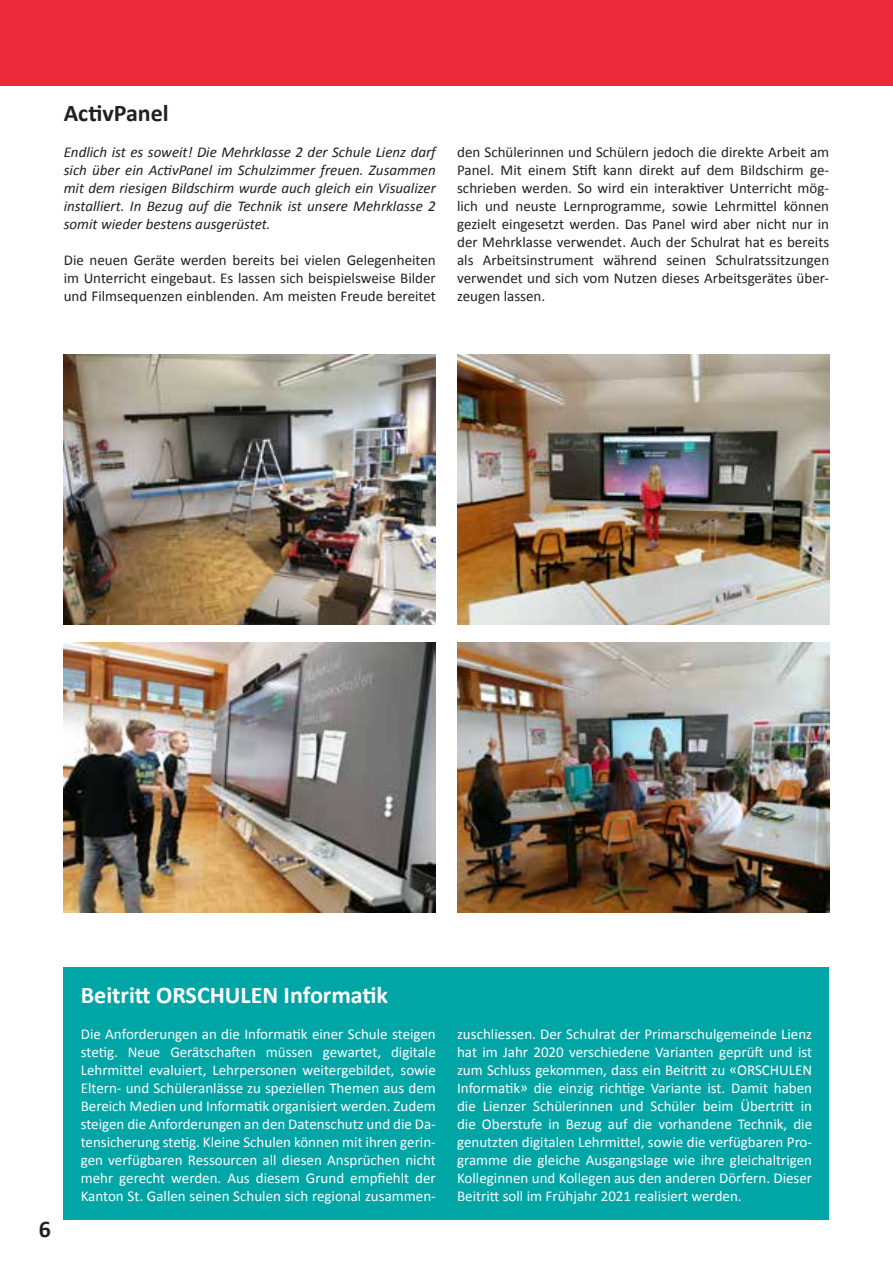
<style>
.page{position:relative;width:893px;height:1263px;background:#fff}
.page>*{position:absolute;margin:0;border:0;box-sizing:border-box;transform-origin:0 0}
.t1{font:700 24px "Calibri";color:#fff}
.t2{font:700 24px "Calibri";color:#231f20}
.t3{font:15px/18px "Calibri";color:#fff;text-align:justify}
.t4{font:15px/18px "Calibri";color:#231f20;text-align:justify}
.t5{font:italic 15px/18px "Calibri";color:#231f20;text-align:justify}
</style>
<div class="page">
<div style="left:64px;top:1003px;width:765px;height:216px;background:#00a6a6"></div>
<img style="left:64px;top:355px;width:372px;height:270px">
<img style="left:457px;top:355px;width:372px;height:270px">
<img style="left:64px;top:643px;width:372px;height:270px">
<img style="left:457px;top:643px;width:372px;height:270px">
<div style="left:0;top:0;width:893px;height:85px;background:#ea293b"></div>
<div style="left:64px;top:967px;width:765px;height:53px;background:#00a6a6"></div>
<h1 class="t2" style="left:64px;top:98px;width:107px">ActivPanel</h1>
<p class="t5" style="left:64px;top:142px;width:374px">Endlich ist es soweit! Die Mehrklasse 2 der Schule Lienz darf sich über ein ActivPanel im Schulzimmer freuen. Zusammen mit dem riesigen Bildschirm wurde auch gleich ein Visualizer installiert. In Bezug auf die Technik ist unsere Mehrklasse 2 somit wieder bestens ausgerüstet.</p>
<p class="t4" style="left:64px;top:251px;width:374px">Die neuen Geräte werden bereits bei vielen Gelegenheiten im Unterricht eingebaut. Es lassen sich beispielsweise Bilder und Filmsequenzen einblenden. Am meisten Freude bereitet</p>
<p class="t4" style="left:457px;top:143px;width:374px">den Schülerinnen und Schülern jedoch die direkte Arbeit am Panel. Mit einem Stift kann direkt auf dem Bildschirm ge&shy;schrieben werden. So wird ein interaktiver Unterricht mög&shy;lich und neuste Lernprogramme, sowie Lehrmittel können gezielt eingesetzt werden. Das Panel wird aber nicht nur in der Mehrklasse verwendet. Auch der Schulrat hat es bereits als Arbeitsinstrument während seinen Schulratssitzungen verwendet und sich vom Nutzen dieses Arbeitsgerätes über&shy;zeugen lassen.</p>
<h1 class="t2" style="left:39px;top:1214px;width:14px">6</h1>
<h1 class="t1" style="left:81px;top:980px;width:309px">Beitritt ORSCHULEN Informatik</h1>
<p class="t3" style="left:81px;top:1025px;width:357px">Die Anforderungen an die Informatik einer Schule -steigen stetig. Neue Gerätschaften müssen gewartet, digitale Lehrmittel evaluiert, Lehrpersonen weitergebildet, sowie Eltern- und Schüleranlässe zu speziellen Themen aus dem Bereich Medien und Informatik organisiert werden. Zudem steigen die Anforderungen an den Datenschutz und die Da&shy;tensicherung stetig. Kleine Schulen können mit ihren gerin&shy;gen verfügbaren Ressourcen all diesen Ansprüchen nicht mehr gerecht werden. Aus diesem Grund empfiehlt der Kanton St. Gallen seinen Schulen sich regional zusammen-</p>
<p class="t3" style="left:457px;top:1025px;width:357px">zuschliessen. Der Schulrat der Primarschulgemeinde Lienz hat im Jahr 2020 verschiedene Varianten geprüft und ist zum Schluss gekommen, dass ein Beitritt zu -«ORSCHULEN Informatik» die einzig richtige Variante ist. Damit haben die Lienzer Schülerinnen und Schüler beim Übertritt in die Oberstufe in Bezug auf die vorhandene Technik, die genutzten digitalen Lehrmittel, sowie die verfügbaren Pro&shy;gramme die gleiche Ausgangslage wie ihre gleichaltrigen Kolleginnen und Kollegen aus den anderen Dörfern. Dieser Beitritt soll im Frühjahr 2021 realisiert werden.</p>
</div>
